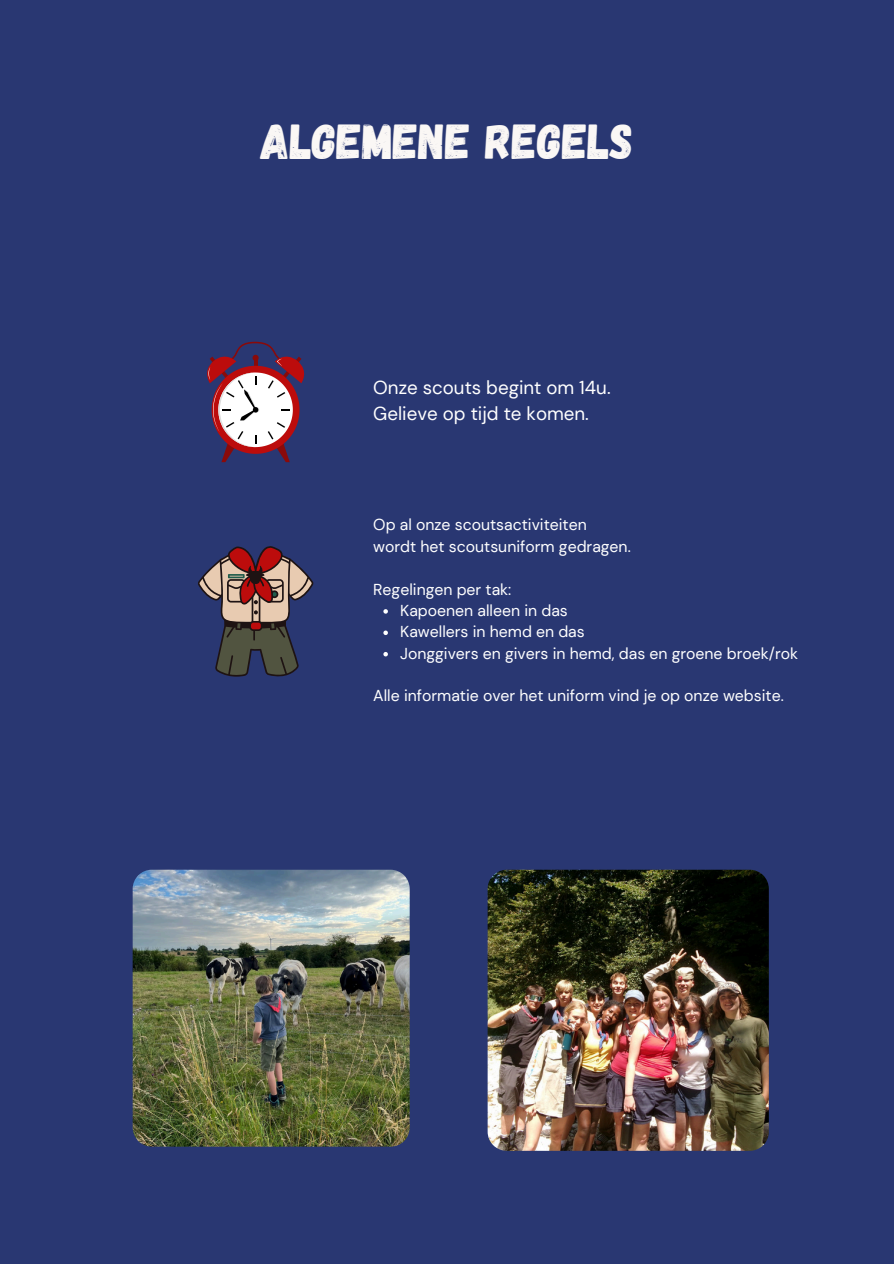
<style>
.page{position:relative;width:894px;height:1264px;background:#fff}
.page>*{position:absolute;margin:0;border:0;box-sizing:border-box;transform-origin:0 0}
.t1{font:49.05px "Gagalin";color:#faf7f5}
.t2{font:18.75px/26px "DM Sans";color:#fff}
.t3{font:15.75px/21.5px "DM Sans";color:#fff}
</style>
<div class="page">
<div style="left:0;top:0;width:893px;height:1263px;background:#293772"></div>
<svg style="left:207px;top:342px;width:98px;height:120px"></svg>
<svg style="left:198px;top:546px;width:115px;height:131px"></svg>
<img style="left:487px;top:869px;width:281px;height:281px">
<img style="left:133px;top:869px;width:276px;height:277px">
<svg style="left:383px;top:609px;width:5px;height:4px"></svg>
<svg style="left:383px;top:630px;width:5px;height:5px"></svg>
<svg style="left:383px;top:652px;width:5px;height:4px"></svg>
<h1 class="t1" style="left:260px;top:109px;width:374px">ALGEMENE REGELS</h1>
<p class="t2" style="left:373px;top:374px;width:239px">Onze scouts begint om 14u.<br>Gelieve op tijd te komen.</p>
<p class="t3" style="left:373px;top:514px;width:259px">Op al onze scoutsactiviteiten wordt het scoutsuniform gedragen.</p>
<p class="t3" style="left:400px;top:578px;width:399px;text-indent:-27px">Regelingen per tak:<br>Kapoenen alleen in das<br>Kawellers in hemd en das<br>Jonggivers en givers in hemd, das en groene broek/rok</p>
<p class="t3" style="left:373px;top:685px;width:412px">Alle informatie over het uniform vind je op onze website.</p>
</div>
